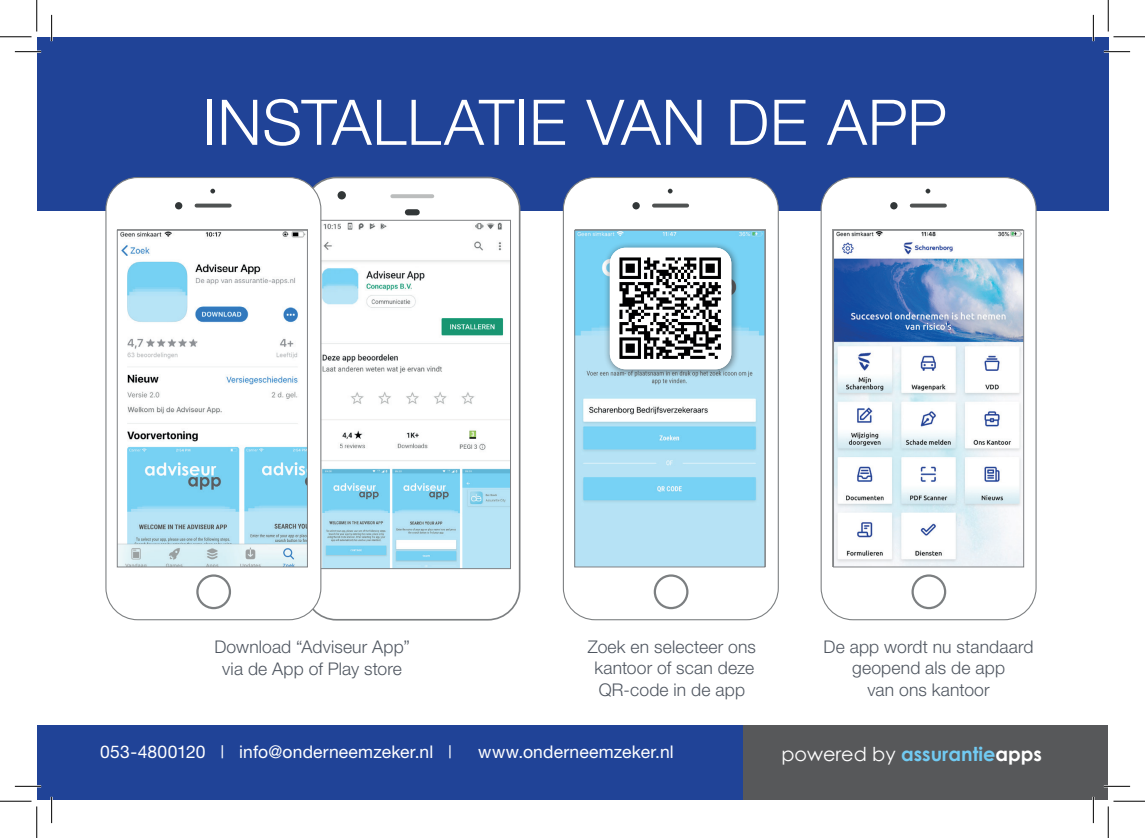
<style>
.page{position:relative;width:1145px;height:838px;background:#fff}
.page>*{position:absolute;margin:0;border:0;box-sizing:border-box;transform-origin:0 0}
.t1{font:300 63px "Helvetica Neue";letter-spacing:.01em;color:#fff}
.t2{font:700 19.25px "Century Gothic";color:#71caf2}
.t3{font:300 17.5px/21px "Helvetica Neue";letter-spacing:.01em;color:#4f5660;text-align:center}
.t4{font:17.5px "Helvetica Neue";letter-spacing:.01em;color:#fff}
.s1{font-weight:400;color:#fff}
.s2{color:#fff}
</style>
<div class="page">
<div style="left:37px;top:37px;width:1071px;height:173px;background:#204397"></div>
<div style="left:739px;top:725px;width:369px;height:74px;background:#57585a"></div>
<div style="left:37px;top:725px;width:705px;height:74px;background:#204397"></div>
<div style="left:305px;top:177px;width:215px;height:442px;background:#fff;border-radius:32px"></div>
<div style="left:304px;top:177px;width:216px;height:443px;border:2px solid #7c7f81;border-radius:32px"></div>
<svg style="left:392px;top:194px;width:40px;height:4px"></svg>
<div style="left:408px;top:209px;width:9px;height:6px;background:#323738"></div>
<div style="left:338px;top:191px;width:8px;height:8px;background:#323738;border-radius:50%"></div>
<img style="left:321px;top:222px;width:188px;height:345px">
<div style="left:314px;top:220px;width:197px;height:349px;border:1px solid #808285"></div>
<div style="left:563px;top:177px;width:215px;height:442px;background:#fff;border-radius:32px"></div>
<div style="left:563px;top:177px;width:216px;height:443px;border:1px solid #7c7f81;border-radius:32px"></div>
<div style="left:654px;top:574px;width:35px;height:35px;border:2px solid #7c7f81;border-radius:50%"></div>
<svg style="left:654px;top:203px;width:33px;height:4px"></svg>
<div style="left:632px;top:202px;width:8px;height:7px;background:#323738;border-radius:50%"></div>
<svg style="left:668px;top:189px;width:5px;height:4px"></svg>
<img style="left:576px;top:232px;width:187px;height:333px">
<div style="left:574px;top:230px;width:191px;height:337px;border:1px solid #808285"></div>
<div style="left:821px;top:177px;width:215px;height:442px;background:#fff;border-radius:32px"></div>
<div style="left:821px;top:177px;width:216px;height:443px;border:1px solid #7c7f81;border-radius:32px"></div>
<div style="left:911px;top:574px;width:35px;height:35px;border:2px solid #7c7f81;border-radius:50%"></div>
<svg style="left:912px;top:203px;width:33px;height:4px"></svg>
<div style="left:890px;top:202px;width:8px;height:7px;background:#323738;border-radius:50%"></div>
<svg style="left:926px;top:189px;width:4px;height:4px"></svg>
<img style="left:835px;top:232px;width:187px;height:333px">
<div style="left:833px;top:230px;width:191px;height:337px;border:1px solid #808285"></div>
<div style="left:604px;top:241px;width:136px;height:137px;background:#231f20;opacity:.6"></div>
<img style="left:610px;top:248px;width:121px;height:121px">
<div style="left:106px;top:177px;width:215px;height:442px;background:#fff;border-radius:32px"></div>
<div style="left:105px;top:177px;width:216px;height:443px;border:1px solid #7c7f81;border-radius:32px"></div>
<div style="left:196px;top:574px;width:35px;height:35px;border:2px solid #7c7f81;border-radius:50%"></div>
<svg style="left:197px;top:203px;width:33px;height:4px"></svg>
<div style="left:175px;top:202px;width:7px;height:7px;background:#323738;border-radius:50%"></div>
<svg style="left:210px;top:189px;width:5px;height:4px"></svg>
<img style="left:119px;top:232px;width:187px;height:333px">
<div style="left:117px;top:230px;width:191px;height:337px;border:1px solid #808285"></div>
<hr style="left:15px;top:51px;width:26px;height:2px;background:#fff">
<hr style="left:1104px;top:51px;width:26px;height:2px;background:#fff">
<hr style="left:15px;top:785px;width:26px;height:2px;background:#fff">
<hr style="left:1104px;top:785px;width:26px;height:2px;background:#fff">
<hr style="left:51px;top:15px;width:2px;height:26px;background:#fff">
<hr style="left:51px;top:796px;width:2px;height:27px;background:#fff">
<hr style="left:1092px;top:15px;width:2px;height:26px;background:#fff">
<hr style="left:1092px;top:796px;width:2px;height:27px;background:#fff">
<svg style="left:15px;top:51px;width:26px;height:1px"></svg>
<svg style="left:1104px;top:51px;width:26px;height:1px"></svg>
<svg style="left:15px;top:786px;width:26px;height:1px"></svg>
<svg style="left:1104px;top:786px;width:26px;height:1px"></svg>
<svg style="left:51px;top:15px;width:1px;height:26px"></svg>
<svg style="left:51px;top:796px;width:1px;height:27px"></svg>
<svg style="left:1093px;top:15px;width:1px;height:26px"></svg>
<svg style="left:1093px;top:796px;width:1px;height:27px"></svg>
<hr style="left:0;top:36px;width:32px;height:1px;background:#000">
<hr style="left:1113px;top:36px;width:32px;height:1px;background:#000">
<hr style="left:0;top:800px;width:32px;height:1px;background:#000">
<hr style="left:1113px;top:800px;width:32px;height:1px;background:#000">
<hr style="left:36px;top:0;width:1px;height:31px;background:#000">
<hr style="left:36px;top:806px;width:1px;height:31px;background:#000">
<hr style="left:1108px;top:0;width:1px;height:31px;background:#000">
<hr style="left:1108px;top:806px;width:1px;height:31px;background:#000">
<h1 class="t1" style="left:203px;top:84px;width:746px">INSTALLATIE VAN DE APP</h1>
<p class="t3" style="left:214px;top:636px;width:197px">Download “Adviseur App” via de App of Play store</p>
<p class="t3" style="left:588px;top:636px;width:170px">Zoek en selecteer ons kantoor of scan deze<br>QR-code in de app</p>
<p class="t3" style="left:824px;top:636px;width:212px">De app wordt nu standaard geopend als de app<br>van ons kantoor</p>
<p class="t4" style="left:100px;top:741px;width:353px">053-4800120 | info@onderneemzeker.nl |</p>
<p class="t4" style="left:478px;top:741px;width:197px">www.onderneemzeker.nl</p>
<p class="t2" style="left:781px;top:741px;width:262px"><span class="s1">powered by</span> assurantie<span class="s2">apps</span></p>
</div>
